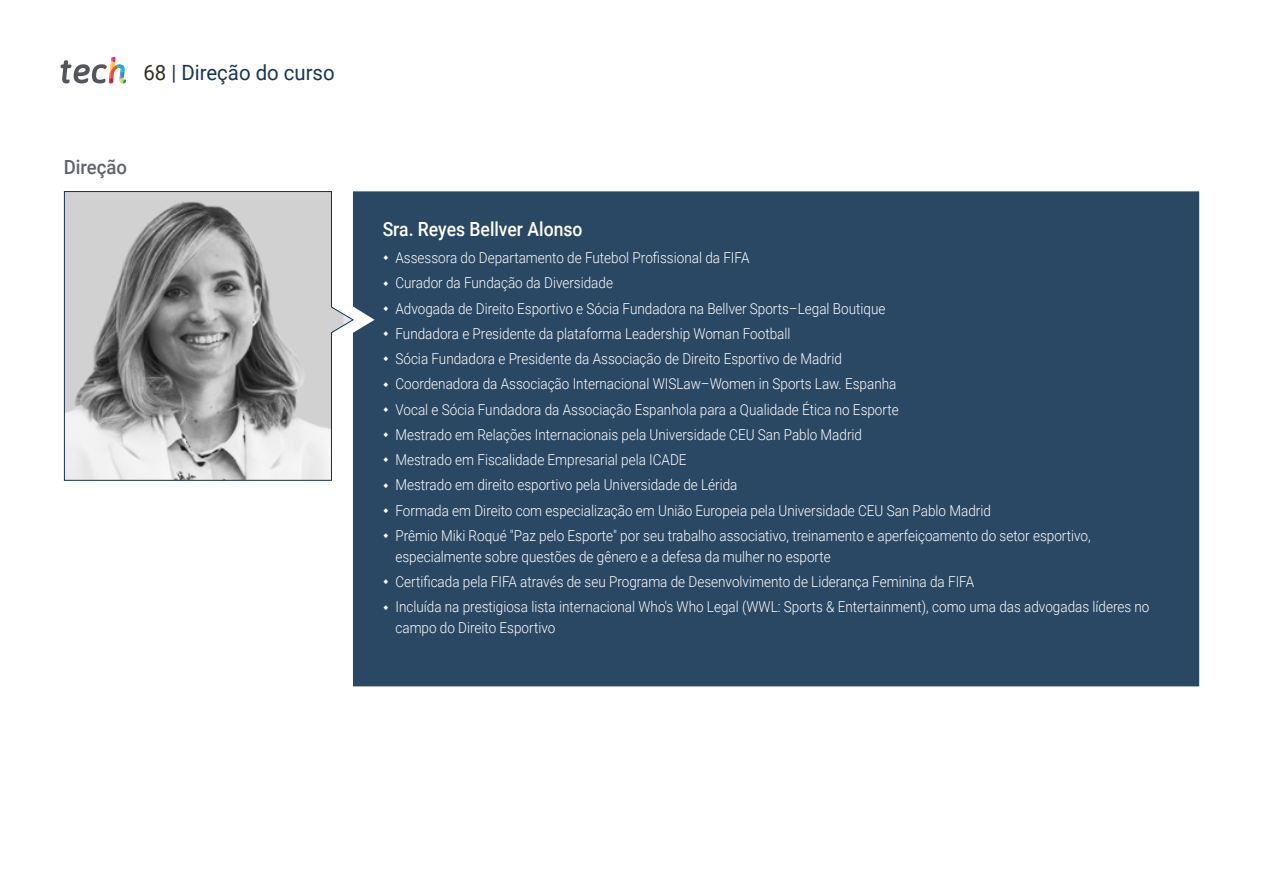
<style>
.page{position:relative;width:1263px;height:893px;background:#fff}
.page>*{position:absolute;margin:0;border:0;box-sizing:border-box;transform-origin:0 0}
.t1{font:21px "Roboto";color:#17355b}
.t2{font:500 19.5px "Roboto";color:#fff;scale:.9 1}
.t3{font:500 19.5px "Roboto";color:#61646a;scale:.95 1}
.t4{font:300 15px/25.2px "Roboto";color:#fff;scale:.9 1}
.s1{color:#312e20}
</style>
<div class="page">
<svg style="left:61px;top:57px;width:65px;height:27px"></svg>
<div style="left:353px;top:191px;width:846px;height:495px;background:#2a4763"></div>
<svg style="left:64px;top:191px;width:290px;height:290px;background:#b0b1b2"></svg>
<svg style="left:384px;top:255px;width:4px;height:5px"></svg>
<svg style="left:384px;top:281px;width:4px;height:5px"></svg>
<svg style="left:384px;top:306px;width:4px;height:5px"></svg>
<svg style="left:384px;top:331px;width:4px;height:5px"></svg>
<svg style="left:384px;top:356px;width:4px;height:5px"></svg>
<svg style="left:384px;top:382px;width:4px;height:5px"></svg>
<svg style="left:384px;top:407px;width:4px;height:5px"></svg>
<svg style="left:384px;top:432px;width:4px;height:5px"></svg>
<svg style="left:384px;top:457px;width:4px;height:5px"></svg>
<svg style="left:384px;top:483px;width:4px;height:5px"></svg>
<svg style="left:384px;top:508px;width:4px;height:5px"></svg>
<svg style="left:384px;top:533px;width:4px;height:5px"></svg>
<svg style="left:384px;top:579px;width:4px;height:5px"></svg>
<svg style="left:384px;top:605px;width:4px;height:5px"></svg>
<h1 class="t1" style="left:144px;top:57px;width:193px"><span class="s1">68</span> | Direção do curso</h1>
<h2 class="t3" style="left:64px;top:154px;width:68px">Direção</h2>
<h2 class="t2" style="left:383px;top:215px;width:223px">Sra. Reyes Bellver Alonso</h2>
<p class="t4" style="left:395px;top:244px;width:774px">Assessora do Departamento de Futebol Profissional da FIFA<br>Curador da Fundação da Diversidade<br>Advogada de Direito Esportivo e Sócia Fundadora na Bellver Sports–Legal Boutique<br>Fundadora e Presidente da plataforma Leadership Woman Football<br>Sócia Fundadora e Presidente da Associação de Direito Esportivo de Madrid<br>Coordenadora da Associação Internacional WISLaw–Women in Sports Law. Espanha<br>Vocal e Sócia Fundadora da Associação Espanhola para a Qualidade Ética no Esporte<br>Mestrado em Relações Internacionais pela Universidade CEU San Pablo Madrid<br>Mestrado em Fiscalidade Empresarial pela ICADE<br>Mestrado em direito esportivo pela Universidade de Lérida<br>Formada em Direito com especialização em União Europeia pela Universidade CEU San Pablo Madrid<br>Prêmio Miki Roqué "Paz pelo Esporte" por seu trabalho associativo, treinamento e aperfeiçoamento do setor esportivo,</p>
<p class="t4" style="left:395px;top:543px;width:839px">especialmente sobre questões de gênero e a defesa da mulher no esporte<br>Certificada pela FIFA através de seu Programa de Desenvolvimento de Liderança Feminina da FIFA<br>Incluída na prestigiosa lista internacional Who's Who Legal (WWL: Sports &amp; Entertainment), como uma das advogadas líderes no</p>
<p class="t4" style="left:395px;top:615px;width:179px">campo do Direito Esportivo</p>
</div>
